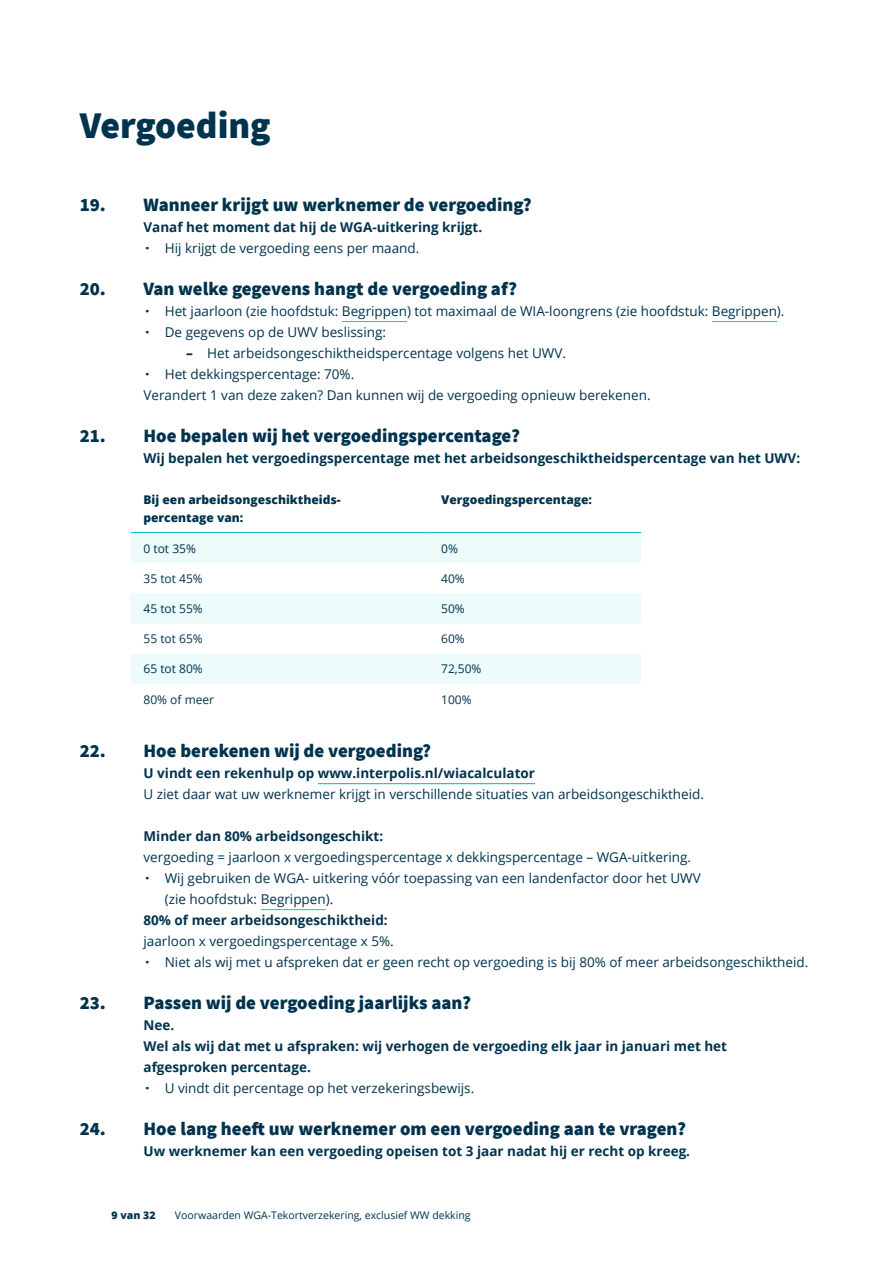
<style>
.page{position:relative;width:893px;height:1263px;background:#fff}
.page>*{position:absolute;margin:0;border:0;box-sizing:border-box;transform-origin:0 0}
.t1{font:900 37.5px "Source Sans Pro";color:#00334e}
.t2{font:900 18.75px "Source Sans Pro";color:#00334e}
.t3{font:13.5px/21px "Open Sans";color:#00334e}
.t4{font:700 13.5px/21px "Open Sans";color:#00334e}
.t5{font:12px "Open Sans";color:#00334e}
.t6{font:800 12px/18px "Open Sans";color:#00334e}
.t7{font:10.5px "Open Sans";color:#00334e}
.t8{font:800 10.5px "Open Sans";color:#00334e}
.s1{font-weight:800}
.s2{font-weight:400}
</style>
<div class="page">
<hr style="left:342px;top:321px;width:65px;height:1px;background:#00cbc6">
<hr style="left:712px;top:321px;width:65px;height:1px;background:#00cbc6">
<hr style="left:318px;top:783px;width:217px;height:1px;background:#00cbc6">
<hr style="left:261px;top:909px;width:65px;height:1px;background:#00cbc6">
<svg style="left:131px;top:533px;width:510px;height:151px;fill:#edfbfb"></svg>
<hr style="left:131px;top:532px;width:297px;height:1px;background:#00cac6">
<hr style="left:428px;top:532px;width:213px;height:1px;background:#00cac6">
<h1 class="t1" style="left:80px;top:99px;width:193px">Vergoeding</h1>
<h2 class="t2" style="left:80px;top:192px;width:453px">19. Wanneer krijgt uw werknemer de vergoeding?</h2>
<p class="t4" style="left:144px;top:217px;width:340px">Vanaf het moment dat hij de WGA-uitkering krijgt. <span class="s1">·</span> <span class="s2">Hij krijgt de vergoeding eens per maand.</span></p>
<h2 class="t2" style="left:80px;top:276px;width:439px">20. Van welke gegevens hangt de vergoeding af?</h2>
<p class="t3" style="left:146px;top:301px;width:640px"><span class="s1">·</span> Het jaarloon (zie hoofdstuk: Begrippen) tot maximaal de WIA-loongrens (zie hoofdstuk: Begrippen). <span class="s1">·</span> De gegevens op de UWV beslissing:</p>
<p class="t3" style="left:143px;top:343px;width:509px;text-indent:43px"><span class="s1">–</span> Het arbeidsongeschiktheidspercentage volgens het UWV.<br><span class="s1">·</span> Het dekkingspercentage: 70%.<br>Verandert 1 van deze zaken? Dan kunnen wij de vergoeding opnieuw berekenen.</p>
<h2 class="t2" style="left:80px;top:423px;width:442px">21. Hoe bepalen wij het vergoedingspercentage?</h2>
<p class="t4" style="left:144px;top:448px;width:658px">Wij bepalen het vergoedingspercentage met het arbeidsongeschiktheidspercentage van het UWV:</p>
<p class="t6" style="left:144px;top:490px;width:199px">Bij een arbeidsongeschiktheids&shy;percentage van:</p>
<p class="t6" style="left:441px;top:490px;width:152px">Vergoedingspercentage:</p>
<p class="t5" style="left:144px;top:540px;width:54px">0 tot 35%</p>
<p class="t5" style="left:441px;top:540px;width:18px">0%</p>
<p class="t5" style="left:144px;top:570px;width:61px">35 tot 45%</p>
<p class="t5" style="left:441px;top:570px;width:25px">40%</p>
<p class="t5" style="left:144px;top:600px;width:61px">45 tot 55%</p>
<p class="t5" style="left:441px;top:600px;width:25px">50%</p>
<p class="t5" style="left:144px;top:630px;width:61px">55 tot 65%</p>
<p class="t5" style="left:441px;top:630px;width:25px">60%</p>
<p class="t5" style="left:144px;top:661px;width:61px">65 tot 80%</p>
<p class="t5" style="left:441px;top:661px;width:42px">72,50%</p>
<p class="t5" style="left:144px;top:691px;width:72px">80% of meer</p>
<p class="t5" style="left:441px;top:691px;width:32px">100%</p>
<h2 class="t2" style="left:80px;top:738px;width:353px">22. Hoe berekenen wij de vergoeding?</h2>
<p class="t4" style="left:144px;top:763px;width:393px">U vindt een rekenhulp op www.interpolis.nl/wiacalculator</p>
<p class="t3" style="left:144px;top:784px;width:562px">U ziet daar wat uw werknemer krijgt in verschillende situaties van arbeidsongeschiktheid.</p>
<p class="t4" style="left:144px;top:826px;width:241px">Minder dan 80% arbeidsongeschikt:</p>
<p class="t3" style="left:144px;top:847px;width:549px">vergoeding = jaarloon x vergoedingspercentage x dekkingspercentage – WGA-uitkering.</p>
<p class="t3" style="left:146px;top:868px;width:556px"><span class="s1">·</span> Wij gebruiken de WGA- uitkering vóór toepassing van een landenfactor door het UWV</p>
<p class="t3" style="left:165px;top:889px;width:170px">(zie hoofdstuk: Begrippen).</p>
<p class="t4" style="left:143px;top:910px;width:246px">80% of meer arbeidsongeschiktheid:</p>
<p class="t3" style="left:143px;top:931px;width:666px">jaarloon x vergoedingspercentage x 5%.<br><span class="s1">·</span> Niet als wij met u afspreken dat er geen recht op vergoeding is bij 80% of meer arbeidsongeschiktheid.</p>
<h2 class="t2" style="left:80px;top:990px;width:393px">23. Passen wij de vergoeding jaarlijks aan?</h2>
<p class="t4" style="left:144px;top:1015px;width:585px">Nee.<br>Wel als wij dat met u afspraken: wij verhogen de vergoeding elk jaar in januari met het afgesproken percentage.<br><span class="s1">·</span> <span class="s2">U vindt dit percentage op het verzekeringsbewijs.</span></p>
<h2 class="t2" style="left:80px;top:1116px;width:608px">24. Hoe lang heeft uw werknemer om een vergoeding aan te vragen?</h2>
<p class="t4" style="left:144px;top:1141px;width:548px">Uw werknemer kan een vergoeding opeisen tot 3 jaar nadat hij er recht op kreeg.</p>
<p class="t8" style="left:112px;top:1207px;width:45px">9 van 32</p>
<p class="t7" style="left:175px;top:1208px;width:297px">Voorwaarden WGA-Tekortverzekering, exclusief WW dekking</p>
</div>
